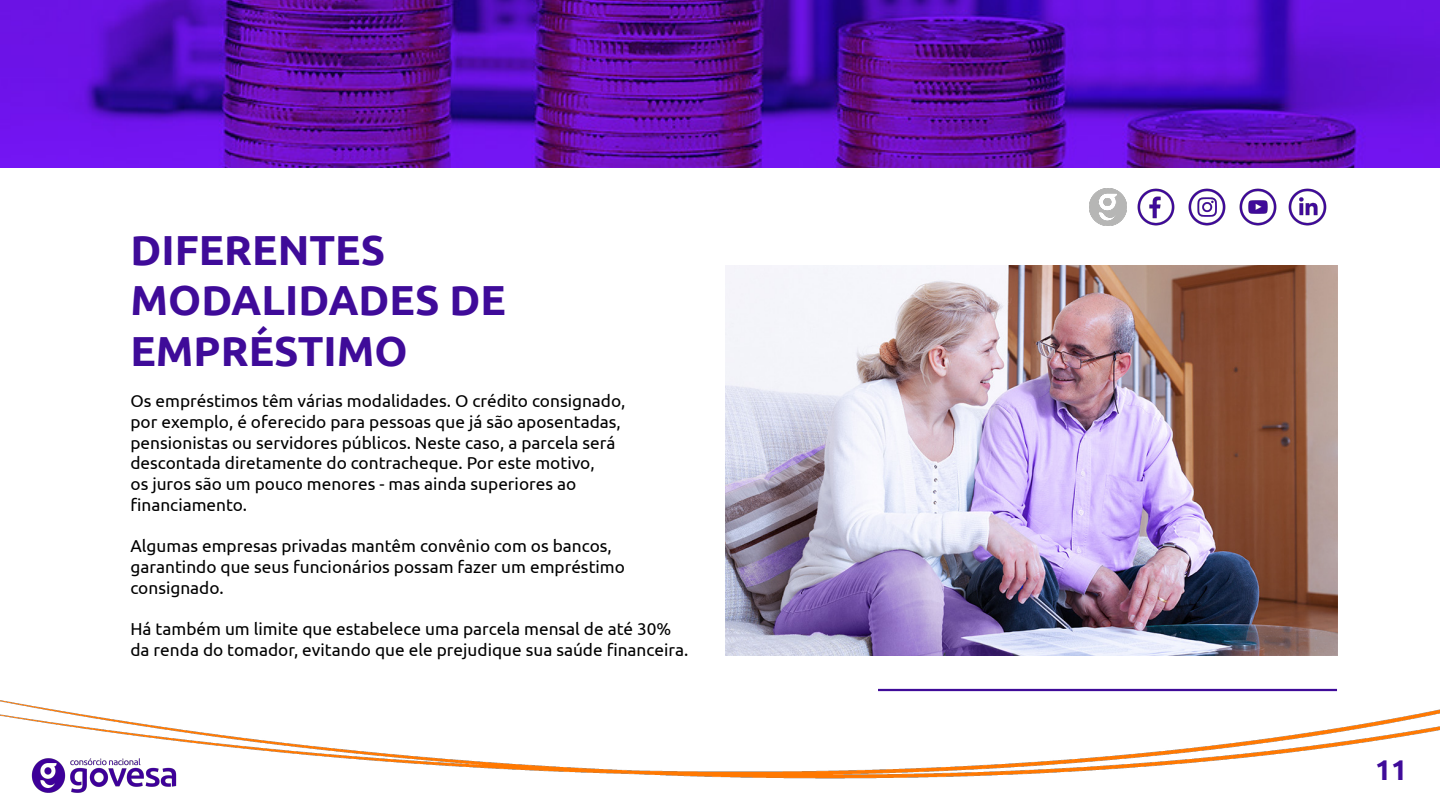
<style>
.page{position:relative;width:1440px;height:810px;background:#fff}
.page>*{position:absolute;margin:0;border:0;box-sizing:border-box;transform-origin:0 0}
.t1{font:700 42px/50.4px "Ubuntu";color:#3f0b99}
.t2{font:700 28.5px "Ubuntu";color:#3f0b99}
.t3{font:17.25px/20.7px "Ubuntu";color:#000}
</style>
<div class="page">
<img style="left:0;top:688px;width:1440px;height:91px">
<img style="left:28px;top:758px;width:153px;height:35px">
<img style="left:1089px;top:188px;width:38px;height:38px">
<img style="left:1137px;top:188px;width:38px;height:38px">
<img style="left:1188px;top:188px;width:38px;height:38px">
<img style="left:1239px;top:188px;width:38px;height:38px">
<img style="left:1288px;top:188px;width:39px;height:38px">
<img style="left:0;top:0;width:1440px;height:167px">
<hr style="left:878px;top:689px;width:459px;height:2px;background:#3f0b99">
<img style="left:725px;top:266px;width:612px;height:389px">
<h1 class="t1" style="left:130px;top:224px;width:377px">DIFERENTES<br>MODALIDADES DE<br>EMPRÉSTIMO</h1>
<p class="t3" style="left:130px;top:390px;width:497px">Os empréstimos têm várias modalidades. O crédito consignado, por exemplo, é oferecido para pessoas que já são aposentadas, pensionistas ou servidores públicos. Neste caso, a parcela será descontada diretamente do contracheque. Por este motivo,<br>os juros são um pouco menores - mas ainda superiores ao financiamento.</p>
<p class="t3" style="left:130px;top:535px;width:496px">Algumas empresas privadas mantêm convênio com os bancos, garantindo que seus funcionários possam fazer um empréstimo consignado.</p>
<p class="t3" style="left:130px;top:618px;width:559px">Há também um limite que estabelece uma parcela mensal de até 30% da renda do tomador, evitando que ele prejudique sua saúde financeira.</p>
<h2 class="t2" style="left:1375px;top:753px;width:34px">11</h2>
</div>
